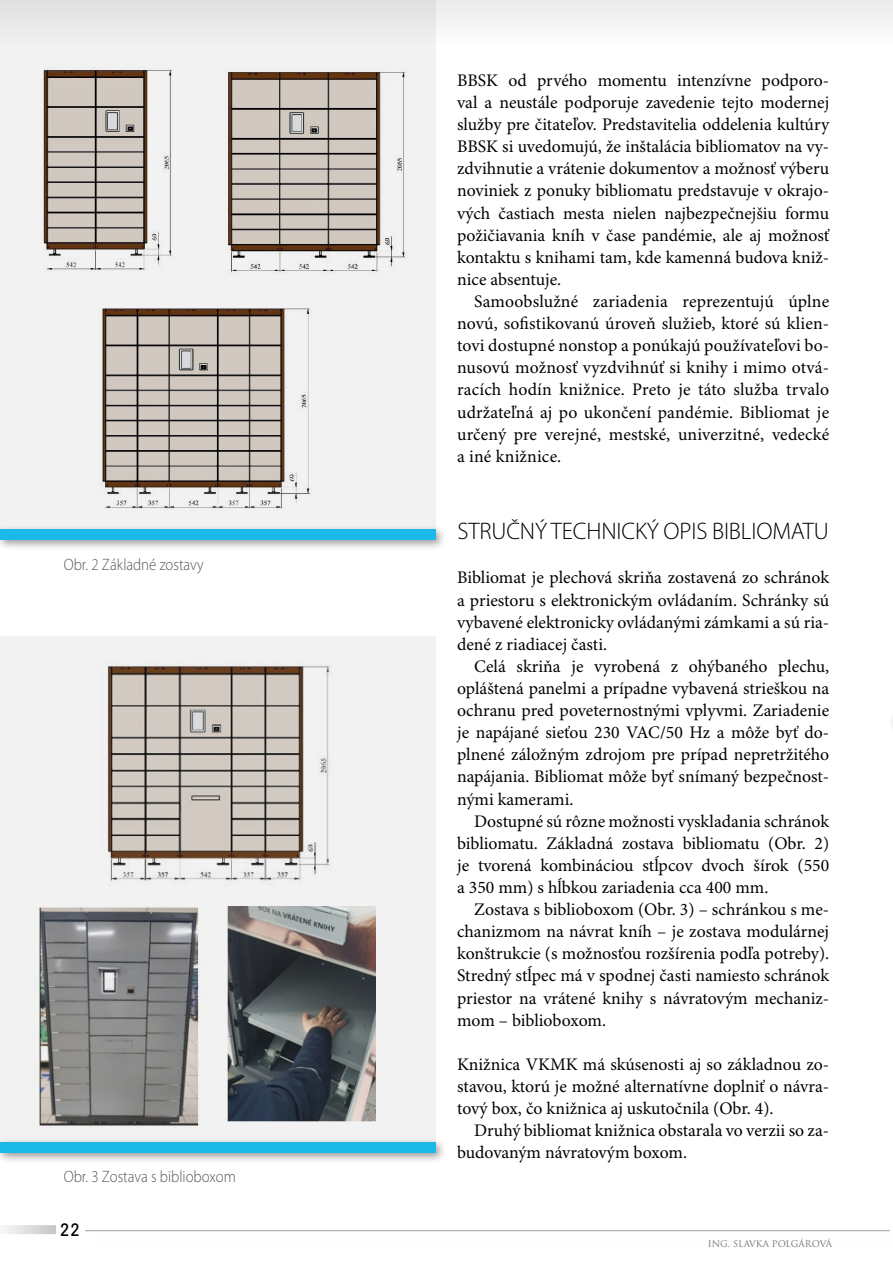
<style>
.page{position:relative;width:893px;height:1263px;background:#fff}
.page>*{position:absolute;margin:0;border:0;box-sizing:border-box;transform-origin:0 0}
.t1{font:300 24px "Myriad Pro";letter-spacing:-.005em;color:#000}
.t2{font:18px "GT Pressura";color:#000}
.t3{font:17.7px/22px "Minion Pro";color:#000;text-align:justify}
.t4{font:300 16.5px "Myriad Pro";color:#575756;scale:.9 1}
.t5{font:9px "Trajan Pro";color:#706f6f}
</style>
<div class="page">
<div style="left:0;top:0;width:893px;height:44px;background:#f4f4f4"></div>
<svg style="left:5px;top:1225px;width:51px;height:9px"></svg>
<hr style="left:85px;top:1230px;width:805px;height:1px;background:#a5a29a">
<div style="left:0;top:0;width:436px;height:530px;background:linear-gradient(to right,#efefef,#efefef)"></div>
<img style="left:34px;top:57px;width:156px;height:222px">
<img style="left:91px;top:300px;width:239px;height:222px">
<img style="left:220px;top:64px;width:196px;height:221px">
<div style="left:0;top:524px;width:447px;height:27px;background:#000;opacity:.4"></div>
<div style="left:0;top:530px;width:436px;height:10px;background:#1ab9e7"></div>
<div style="left:0;top:1137px;width:447px;height:27px;background:#000;opacity:.4"></div>
<div style="left:0;top:1142px;width:436px;height:11px;background:#1ab9e7"></div>
<svg style="left:0;top:636px;width:436px;height:506px;fill:#efefee"></svg>
<p class="t4" style="left:64px;top:555px;width:157px">Obr. 2 Základné zostavy</p>
<p class="t4" style="left:64px;top:1168px;width:193px">Obr. 3 Zostava s biblioboxom</p>
<p class="t2" style="left:61px;top:1216px;width:20px">22</p>
<p class="t3" style="left:457px;top:70px;width:374px">BBSK od prvého momentu intenzívne podporo&shy;val a neustále podporuje zavedenie tejto modernej služby pre čitateľov. Predstavitelia oddelenia kultúry BBSK si uvedomujú, že inštalácia bibliomatov na vy&shy;zdvihnutie a vrátenie dokumentov a možnosť výberu noviniek z ponuky bibliomatu predstavuje v okrajo&shy;vých častiach mesta nielen najbezpečnejšiu formu požičiavania kníh v čase pandémie, ale aj možnosť kontaktu s knihami tam, kde kamenná budova kniž&shy;nice absentuje.</p>
<p class="t3" style="left:457px;top:291px;width:374px;text-indent:17px">Samoobslužné zariadenia reprezentujú úplne novú, sofistikovanú úroveň služieb, ktoré sú klien&shy;tovi dostupné nonstop a ponúkajú používateľovi bo&shy;nusovú možnosť vyzdvihnúť si knihy i mimo otvá&shy;racích hodín knižnice. Preto je táto služba trvalo udržateľná aj po ukončení pandémie. Bibliomat je určený pre verejné, mestské, univerzitné, vedecké a iné knižnice.</p>
<h1 class="t1" style="left:457px;top:518px;width:373px">STRUČNÝ TECHNICKÝ OPIS BIBLIOMATU</h1>
<p class="t3" style="left:457px;top:567px;width:374px">Bibliomat je plechová skriňa zostavená zo schránok a priestoru s elektronickým ovládaním. Schránky sú vybavené elektronicky ovládanými zámkami a sú ria&shy;dené z riadiacej časti.</p>
<p class="t3" style="left:457px;top:656px;width:374px;text-indent:17px">Celá skriňa je vyrobená z ohýbaného plechu, opláštená panelmi a prípadne vybavená strieškou na ochranu pred poveternostnými vplyvmi. Zariadenie je napájané sieťou 230 VAC/50 Hz a môže byť do&shy;plnené záložným zdrojom pre prípad nepretržitého napájania. Bibliomat môže byť snímaný bezpečnost&shy;nými kamerami.</p>
<p class="t3" style="left:457px;top:811px;width:374px;text-indent:17px">Dostupné sú rôzne možnosti vyskladania schránok bibliomatu. Základná zostava bibliomatu (Obr. 2) je tvorená kombináciou stĺpcov dvoch šírok (550 a 350 mm) s hĺbkou zariadenia cca 400 mm.</p>
<p class="t3" style="left:457px;top:899px;width:374px;text-indent:17px">Zostava s biblioboxom (Obr. 3) – schránkou s me&shy;chanizmom na návrat kníh – je zostava modulárnej konštrukcie (s možnosťou rozšírenia podľa potreby).<br>Stredný stĺpec má v spodnej časti namiesto schránok priestor na vrátené knihy s návratovým mechaniz&shy;mom – biblioboxom.</p>
<p class="t3" style="left:457px;top:1054px;width:374px">Knižnica VKMK má skúsenosti aj so základnou zo&shy;stavou, ktorú je možné alternatívne doplniť o návra&shy;tový box, čo knižnica aj uskutočnila (Obr. 4).</p>
<p class="t3" style="left:457px;top:1120px;width:374px;text-indent:17px">Druhý bibliomat knižnica obstarala vo verzii so za&shy;budovaným návratovým boxom.</p>
<p class="t5" style="left:708px;top:1238px;width:126px">ING. SLAVKA POLGÁROVÁ</p>
</div>
